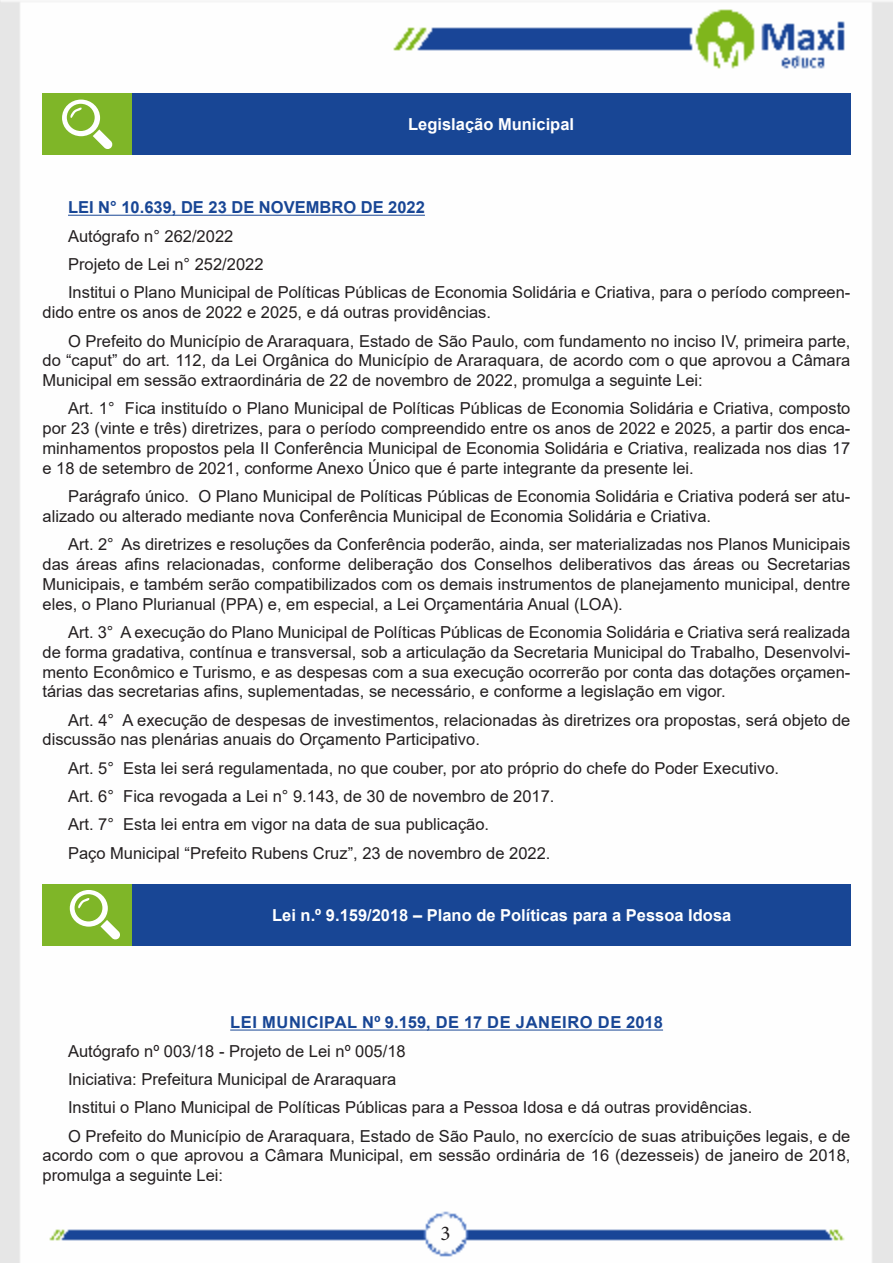
<style>
.page{position:relative;width:893px;height:1263px;background:#fff}
.page>*{position:absolute;margin:0;border:0;box-sizing:border-box;transform-origin:0 0}
.t1{font:21px "Minion Pro";color:#231f20}
.TEXTO_BASE{font:16.5px/19.8px "Arial";color:#231f20;text-align:justify}
.Titulo{font:700 16.5px "Arial";color:#fff}
.TITULO_EM_CAIXAS__AS{font:700 16.5px "Arial";letter-spacing:.035em;color:#184695}
.TITULO_EM_CAIXAS__AS-2{font:700 16.5px "Arial";color:#184695}
.Titulo_de_Caixa{font:700 16.5px "Arial";color:#fff}
</style>
<div class="page">
<img style="left:0;top:0;width:893px;height:1263px">
<hr style="left:68px;top:215px;width:357px;height:1px;background:#184695">
<hr style="left:230px;top:1030px;width:433px;height:1px;background:#184695">
<div style="left:43px;top:94px;width:89px;height:61px;background:#7fb628"></div>
<div style="left:132px;top:94px;width:718px;height:61px;background:#184695"></div>
<svg style="left:62px;top:100px;width:51px;height:49px"></svg>
<div style="left:43px;top:884px;width:89px;height:61px;background:#7fb628"></div>
<div style="left:132px;top:884px;width:718px;height:61px;background:#184695"></div>
<svg style="left:70px;top:890px;width:50px;height:50px"></svg>
<p class="Titulo_de_Caixa" style="left:408px;top:113px;width:167px">Legislação Municipal</p>
<p class="TITULO_EM_CAIXAS__AS-2" style="left:68px;top:196px;width:358px">LEI N° 10.639, DE 23 DE NOVEMBRO DE 2022</p>
<p class="TEXTO_BASE" style="left:68px;top:226px;width:167px">Autógrafo n° 262/2022</p>
<p class="TEXTO_BASE" style="left:68px;top:254px;width:197px">Projeto de Lei n° 252/2022</p>
<p class="TEXTO_BASE" style="left:43px;top:283px;width:809px;text-indent:26px">Institui o Plano Municipal de Políticas Públicas de Economia Solidária e Criativa, para o período compreen&shy;dido entre os anos de 2022 e 2025, e dá outras providências.</p>
<p class="TEXTO_BASE" style="left:43px;top:331px;width:809px;text-indent:26px">O Prefeito do Município de Araraquara, Estado de São Paulo, com fundamento no inciso IV, primeira parte, do “caput” do art. 112, da Lei Orgânica do Município de Araraquara, de acordo com o que aprovou a Câmara Municipal em sessão extraordinária de 22 de novembro de 2022, promulga a seguinte Lei:</p>
<p class="TEXTO_BASE" style="left:43px;top:399px;width:809px;text-indent:26px">Art. 1° Fica instituído o Plano Municipal de Políticas Públicas de Economia Solidária e Criativa, composto por 23 (vinte e três) diretrizes, para o período compreendido entre os anos de 2022 e 2025, a partir dos enca&shy;minhamentos propostos pela II Conferência Municipal de Economia Solidária e Criativa, realizada nos dias 17 e 18 de setembro de 2021, conforme Anexo Único que é parte integrante da presente lei.</p>
<p class="TEXTO_BASE" style="left:43px;top:486px;width:809px;text-indent:26px">Parágrafo único. O Plano Municipal de Políticas Públicas de Economia Solidária e Criativa poderá ser atu&shy;alizado ou alterado mediante nova Conferência Municipal de Economia Solidária e Criativa.</p>
<p class="TEXTO_BASE" style="left:43px;top:534px;width:809px;text-indent:26px">Art. 2° As diretrizes e resoluções da Conferência poderão, ainda, ser materializadas nos Planos Municipais das áreas afins relacionadas, conforme deliberação dos Conselhos deliberativos das áreas ou Secretarias Municipais, e também serão compatibilizados com os demais instrumentos de planejamento municipal, dentre eles, o Plano Plurianual (PPA) e, em especial, a Lei Orçamentária Anual (LOA).</p>
<p class="TEXTO_BASE" style="left:43px;top:622px;width:809px;text-indent:26px">Art. 3° A execução do Plano Municipal de Políticas Públicas de Economia Solidária e Criativa será realizada de forma gradativa, contínua e transversal, sob a articulação da Secretaria Municipal do Trabalho, Desenvolvi&shy;mento Econômico e Turismo, e as despesas com a sua execução ocorrerão por conta das dotações orçamen&shy;tárias das secretarias afins, suplementadas, se necessário, e conforme a legislação em vigor.</p>
<p class="TEXTO_BASE" style="left:43px;top:710px;width:809px;text-indent:26px">Art. 4° A execução de despesas de investimentos, relacionadas às diretrizes ora propostas, será objeto de discussão nas plenárias anuais do Orçamento Participativo.</p>
<p class="TEXTO_BASE" style="left:68px;top:758px;width:713px">Art. 5° Esta lei será regulamentada, no que couber, por ato próprio do chefe do Poder Executivo.</p>
<p class="TEXTO_BASE" style="left:68px;top:786px;width:488px">Art. 6° Fica revogada a Lei n° 9.143, de 30 de novembro de 2017.</p>
<p class="TEXTO_BASE" style="left:68px;top:814px;width:423px">Art. 7° Esta lei entra em vigor na data de sua publicação.</p>
<p class="TEXTO_BASE" style="left:68px;top:843px;width:484px">Paço Municipal “Prefeito Rubens Cruz”, 23 de novembro de 2022.</p>
<p class="Titulo" style="left:272px;top:903px;width:461px">Lei n.º 9.159/2018 – Plano de Políticas para a Pessoa Idosa</p>
<p class="TITULO_EM_CAIXAS__AS" style="left:230px;top:1011px;width:434px">LEI MUNICIPAL Nº 9.159, DE 17 DE JANEIRO DE 2018</p>
<p class="TEXTO_BASE" style="left:68px;top:1041px;width:339px">Autógrafo nº 003/18 - Projeto de Lei nº 005/18</p>
<p class="TEXTO_BASE" style="left:68px;top:1069px;width:330px">Iniciativa: Prefeitura Municipal de Araraquara</p>
<p class="TEXTO_BASE" style="left:68px;top:1097px;width:686px">Institui o Plano Municipal de Políticas Públicas para a Pessoa Idosa e dá outras providências.</p>
<p class="TEXTO_BASE" style="left:43px;top:1126px;width:809px;text-indent:26px">O Prefeito do Município de Araraquara, Estado de São Paulo, no exercício de suas atribuições legais, e de acordo com o que aprovou a Câmara Municipal, em sessão ordinária de 16 (dezesseis) de janeiro de 2018, promulga a seguinte Lei:</p>
<p class="t1" style="left:440px;top:1219px;width:12px">3</p>
</div>
